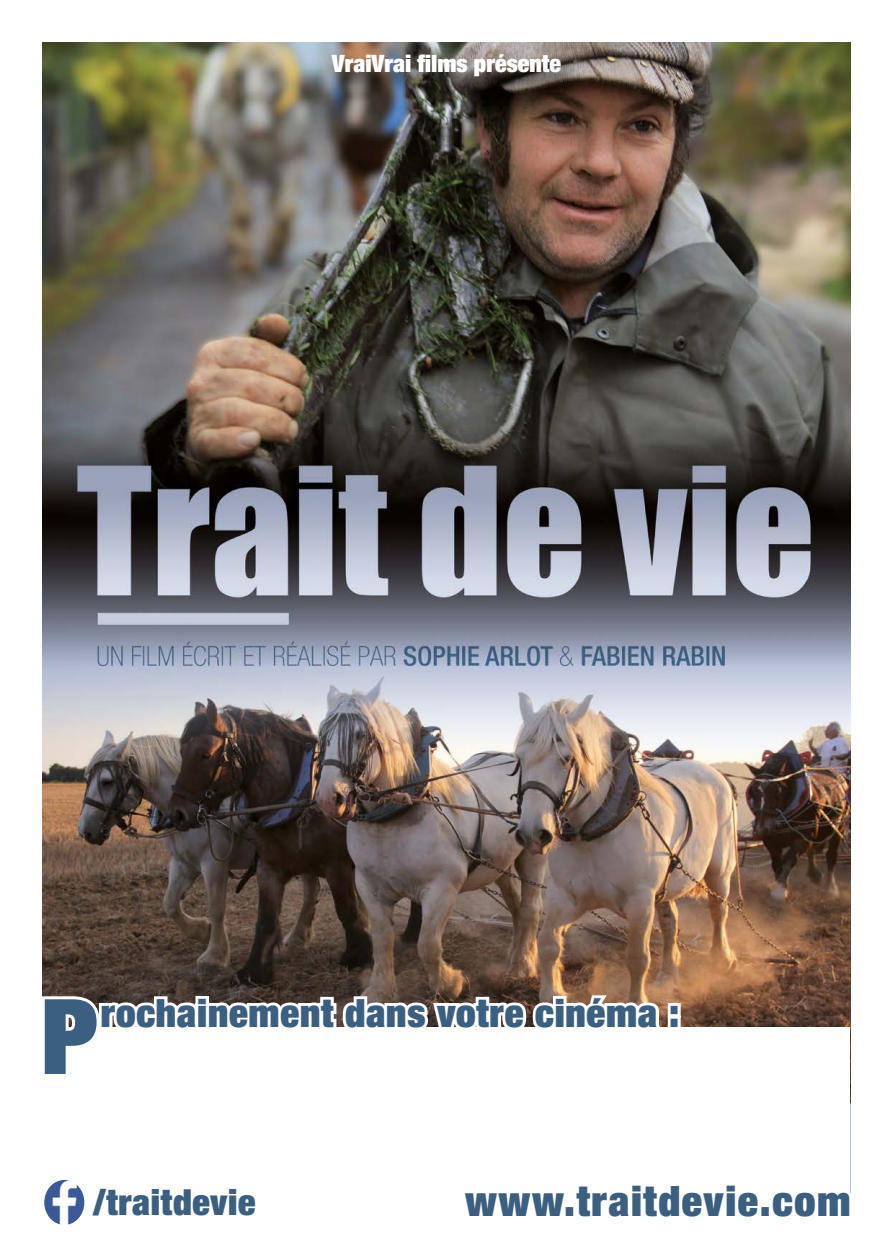
<style>
.page{position:relative;width:893px;height:1259px;background:#fff}
.page>*{position:absolute;margin:0;border:0;box-sizing:border-box;transform-origin:0 0}
.t1{font:900 condensed 104.4px "Helvetica Neue LT Std";color:#3b5f80}
.t2{font:900 condensed 42px "Helvetica Neue LT Std";letter-spacing:.04em;color:#3b5f80}
.t3{font:900 condensed 39px "Helvetica Neue LT Std";letter-spacing:.02em;color:#3b5f80}
.t4{font:900 condensed 36px "Helvetica Neue LT Std";letter-spacing:.02em;color:#3b5f80}
.t5{font:900 condensed 24px "Helvetica Neue LT Std";color:#fff}
</style>
<div class="page">
<img style="left:43px;top:43px;width:807px;height:936px">
<div style="left:328px;top:51px;width:260px;height:53px;background:#000;opacity:.75"></div>
<svg style="left:42px;top:979px;width:809px;height:246px"></svg>
<p class="t5" style="left:332px;top:49px;width:231px">VraiVrai films présente</p>
<h1 class="t1" style="left:41px;top:970px;width:60px">P</h1>
<p class="t3" style="left:101px;top:988px;width:580px">rochainement dans votre cinéma :</p>
<p class="t4" style="left:93px;top:1179px;width:164px">/traitdevie</p>
<p class="t2" style="left:465px;top:1174px;width:387px">www.traitdevie.com</p>
</div>
